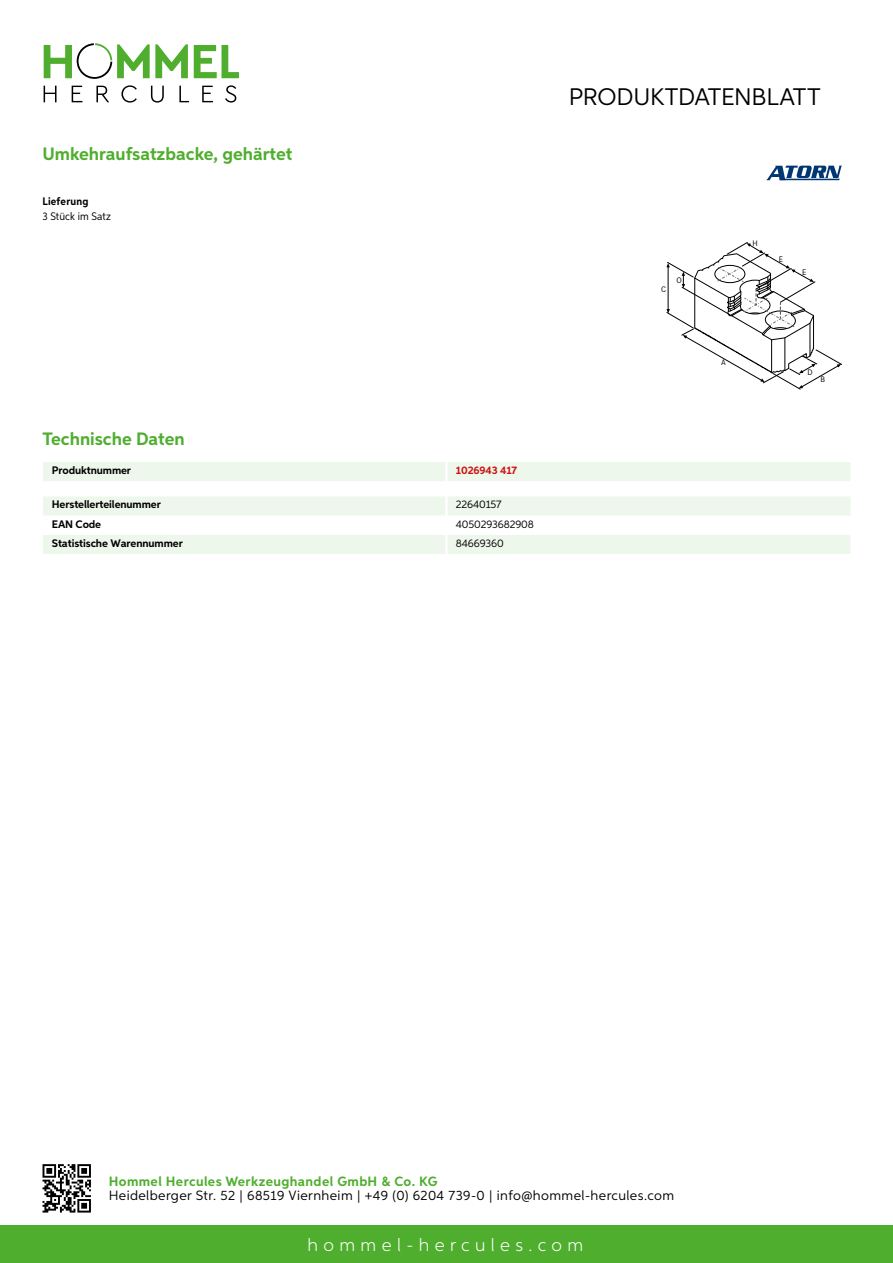
<style>
.page{position:relative;width:893px;height:1263px;background:#fff}
.page>*{position:absolute;margin:0;border:0;box-sizing:border-box;transform-origin:0 0}
.t1{font:24px "Aspira";letter-spacing:-.01em;color:#000}
.t2{font:700 18px "Aspira";color:#50ae2f}
.t3{font:300 18px "Aspira";letter-spacing:.3em;color:#fff}
.t4{font:13.5px "Aspira";letter-spacing:.03em;color:#000}
.t5{font:700 13.5px "Aspira";letter-spacing:.03em;color:#50ae2f}
.t6{font:700 10.95px "Aspira";letter-spacing:-.01em;color:#000}
.t7{font:10.95px "Aspira";letter-spacing:-.01em;color:#000}
.t8{font:10.95px "Aspira Nar";letter-spacing:.015em;color:#000}
.t9{font:700 10.95px "Aspira";letter-spacing:-.01em;color:#cd1013}
.t10{font:700 10.95px "Aspira Nar";letter-spacing:.02em;color:#000}
.t11{font:8.4px "Corporate S";color:#000}
</style>
<div class="page">
<div style="left:0;top:1226px;width:893px;height:37px;background:#50ae2f"></div>
<svg style="left:43px;top:1164px;width:48px;height:48px"></svg>
<svg style="left:194px;top:45px;width:45px;height:33px"></svg>
<svg style="left:44px;top:43px;width:144px;height:36px"></svg>
<svg style="left:44px;top:86px;width:13px;height:16px"></svg>
<svg style="left:72px;top:86px;width:10px;height:16px"></svg>
<svg style="left:96px;top:86px;width:13px;height:16px"></svg>
<svg style="left:121px;top:85px;width:16px;height:18px"></svg>
<svg style="left:151px;top:86px;width:13px;height:17px"></svg>
<svg style="left:179px;top:86px;width:10px;height:16px"></svg>
<svg style="left:202px;top:86px;width:11px;height:16px"></svg>
<svg style="left:225px;top:85px;width:11px;height:18px"></svg>
<div style="left:43px;top:462px;width:807px;height:19px;background:#eef7eb"></div>
<hr style="left:445px;top:462px;width:3px;height:19px;background:#fff">
<svg style="left:43px;top:497px;width:807px;height:57px"></svg>
<hr style="left:445px;top:535px;width:3px;height:19px;background:#fff">
<svg style="left:666px;top:242px;width:176px;height:147px"></svg>
<svg style="left:766px;top:166px;width:76px;height:14px"></svg>
<h2 class="t2" style="left:43px;top:142px;width:252px">Umkehraufsatzbacke, gehärtet</h2>
<p class="t10" style="left:43px;top:195px;width:47px">Lieferung</p>
<p class="t8" style="left:43px;top:210px;width:70px">3 Stück im Satz</p>
<h2 class="t2" style="left:43px;top:428px;width:144px">Technische Daten</h2>
<p class="t6" style="left:52px;top:463px;width:81px">Produktnummer</p>
<p class="t9" style="left:456px;top:463px;width:63px">1026943 417</p>
<p class="t6" style="left:52px;top:498px;width:111px">Herstellerteilenummer</p>
<p class="t7" style="left:456px;top:498px;width:47px">22640157</p>
<p class="t6" style="left:52px;top:517px;width:51px">EAN Code</p>
<p class="t7" style="left:456px;top:517px;width:80px">4050293682908</p>
<p class="t6" style="left:52px;top:536px;width:132px">Statistische Warennummer</p>
<p class="t7" style="left:456px;top:536px;width:49px">84669360</p>
<h1 class="t1" style="left:569px;top:82px;width:253px">Produktdatenblatt</h1>
<p class="t11" style="left:661px;top:284px;width:7px">C</p>
<p class="t11" style="left:676px;top:275px;width:7px">O</p>
<p class="t11" style="left:752px;top:239px;width:7px">H</p>
<p class="t11" style="left:779px;top:254px;width:6px">E</p>
<p class="t11" style="left:802px;top:268px;width:6px">E</p>
<p class="t11" style="left:721px;top:358px;width:6px">A</p>
<p class="t11" style="left:807px;top:368px;width:7px">D</p>
<p class="t11" style="left:820px;top:375px;width:6px">B</p>
<p class="t5" style="left:109px;top:1172px;width:330px">Hommel Hercules Werkzeughandel GmbH &amp; Co. KG</p>
<p class="t4" style="left:109px;top:1187px;width:567px">Heidelberger Str. 52 | 68519 Viernheim | +49 (0) 6204 739-0 | info@hommel-hercules.com</p>
<h2 class="t3" style="left:307px;top:1234px;width:277px">hommel-hercules.com</h2>
</div>
